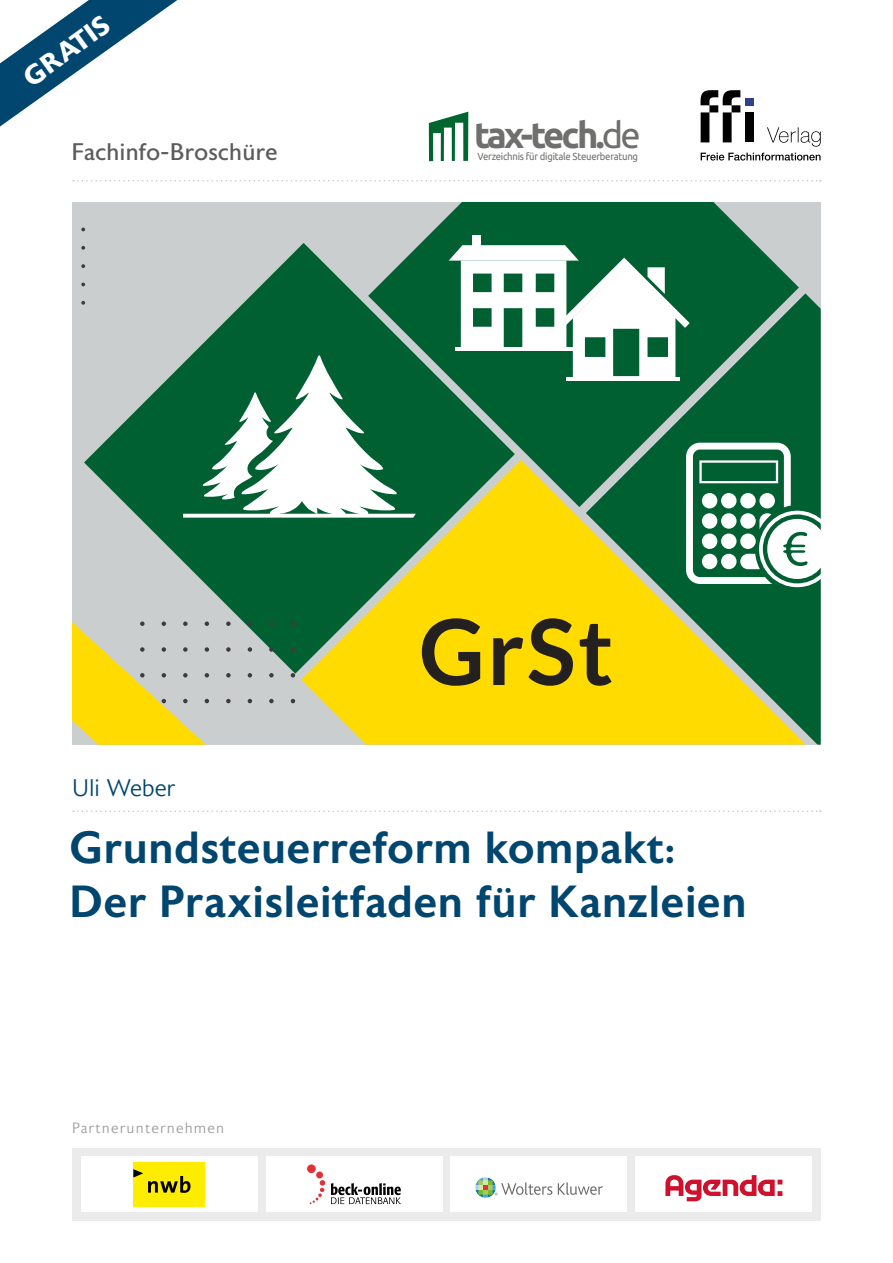
<style>
.page{position:relative;width:893px;height:1263px;background:#fff}
.page>*{position:absolute;margin:0;border:0;box-sizing:border-box;transform-origin:0 0}
.t1{font:700 91.2px "Lato";color:#242020}
._1_Titel{font:500 45px/54px "Astoria Sans";color:#00466e}
.t2{font:700 36.3px "Ubuntu";letter-spacing:-.075em;color:#6f6f6e}
._1_gratis{font:700 27px "Astoria Sans";color:#fff}
._1_Reihe{font:24px "Astoria Sans";letter-spacing:-.015em;color:#5c5c5c}
._1_Autor{font:300 24px "Astoria Sans";letter-spacing:-.01em;color:#00466e}
._1_Partnerunternehme{font:300 15px "Astoria Sans";letter-spacing:.075em;color:#9c9d9d}
.t3{font:10.2px "Ubuntu";letter-spacing:-.025em;color:#6f6f6e;scale:.93 1}
.s1{font-weight:400}
</style>
<div class="page">
<div style="left:72px;top:1148px;width:749px;height:72px;background:#ebebeb"></div>
<div style="left:81px;top:1157px;width:176px;height:55px;background:#fff"></div>
<div style="left:266px;top:1157px;width:176px;height:55px;background:#fff"></div>
<div style="left:636px;top:1157px;width:176px;height:55px;background:#fff"></div>
<div style="left:451px;top:1157px;width:176px;height:55px;background:#fff"></div>
<svg style="left:73px;top:180px;width:748px;height:1px"></svg>
<svg style="left:73px;top:810px;width:748px;height:2px"></svg>
<svg style="left:0;top:0;width:177px;height:127px"></svg>
<div style="left:72px;top:202px;width:749px;height:543px;background:#cbcecf"></div>
<svg style="left:84px;top:243px;width:284px;height:431px"></svg>
<svg style="left:301px;top:507px;width:285px;height:238px;fill:#ffdb00"></svg>
<svg style="left:368px;top:202px;width:431px;height:305px;fill:#006032"></svg>
<svg style="left:586px;top:293px;width:235px;height:452px;fill:#006032"></svg>
<svg style="left:226px;top:621px;width:5px;height:5px"></svg>
<svg style="left:226px;top:647px;width:5px;height:5px"></svg>
<svg style="left:226px;top:673px;width:5px;height:4px"></svg>
<svg style="left:226px;top:699px;width:5px;height:4px"></svg>
<svg style="left:248px;top:621px;width:4px;height:5px"></svg>
<svg style="left:248px;top:647px;width:4px;height:5px"></svg>
<svg style="left:248px;top:673px;width:4px;height:4px"></svg>
<svg style="left:248px;top:699px;width:4px;height:4px"></svg>
<svg style="left:269px;top:621px;width:5px;height:5px"></svg>
<svg style="left:269px;top:647px;width:5px;height:5px"></svg>
<svg style="left:269px;top:673px;width:5px;height:4px"></svg>
<svg style="left:269px;top:699px;width:5px;height:4px"></svg>
<svg style="left:291px;top:621px;width:4px;height:5px"></svg>
<svg style="left:291px;top:647px;width:4px;height:5px"></svg>
<svg style="left:291px;top:673px;width:4px;height:4px"></svg>
<svg style="left:291px;top:699px;width:4px;height:4px"></svg>
<svg style="left:81px;top:228px;width:4px;height:3px"></svg>
<svg style="left:81px;top:246px;width:4px;height:4px"></svg>
<svg style="left:81px;top:264px;width:4px;height:4px"></svg>
<svg style="left:81px;top:283px;width:4px;height:3px"></svg>
<svg style="left:81px;top:301px;width:4px;height:4px"></svg>
<svg style="left:72px;top:591px;width:137px;height:154px"></svg>
<svg style="left:686px;top:443px;width:135px;height:144px"></svg>
<hr style="left:566px;top:378px;width:113px;height:3px;background:#fff">
<svg style="left:449px;top:245px;width:241px;height:133px"></svg>
<div style="left:472px;top:235px;width:9px;height:11px;background:#fff"></div>
<svg style="left:183px;top:355px;width:233px;height:163px"></svg>
<svg style="left:701px;top:90px;width:39px;height:52px"></svg>
<div style="left:745px;top:112px;width:9px;height:30px;background:#000"></div>
<div style="left:745px;top:98px;width:9px;height:7px;background:#2f3f89"></div>
<svg style="left:701px;top:153px;width:120px;height:8px"></svg>
<svg style="left:767px;top:127px;width:54px;height:20px"></svg>
<div style="left:133px;top:1162px;width:36px;height:45px;background:#ffed00"></div>
<svg style="left:331px;top:1183px;width:70px;height:21px"></svg>
<div style="left:307px;top:1164px;width:9px;height:9px;background:#df3338;border-radius:50%"></div>
<div style="left:316px;top:1171px;width:7px;height:7px;background:#df3338;border-radius:50%"></div>
<svg style="left:310px;top:1180px;width:15px;height:24px"></svg>
<svg style="left:558px;top:1182px;width:45px;height:13px"></svg>
<svg style="left:475px;top:1177px;width:77px;height:21px"></svg>
<svg style="left:665px;top:1175px;width:117px;height:26px"></svg>
<svg style="left:429px;top:112px;width:39px;height:49px"></svg>
<div style="left:169px;top:1162px;width:36px;height:45px;background:#ffed00"></div>
<svg style="left:133px;top:1169px;width:58px;height:24px"></svg>
<p class="_1_gratis" style="left:17px;top:68px;width:101px;rotate:-36deg">GRATIS</p>
<p class="_1_Reihe" style="left:71px;top:139px;width:208px">Fachinfo-Broschüre</p>
<p class="t2" style="left:474px;top:112px;width:168px">tax-tech.<span class="s1">de</span></p>
<p class="t3" style="left:478px;top:150px;width:174px">Verzeichnis für digitale Steuerberatung</p>
<p class="_1_Autor" style="left:72px;top:775px;width:105px">Uli Weber</p>
<p class="t1" style="left:419px;top:599px;width:196px">GrSt</p>
<p class="_1_Titel" style="left:69px;top:822px;width:679px">Grundsteuerreform kompakt:<br>Der Praxisleitfaden für Kanzleien</p>
<p class="_1_Partnerunternehme" style="left:72px;top:1120px;width:154px">Partnerunternehmen</p>
</div>
